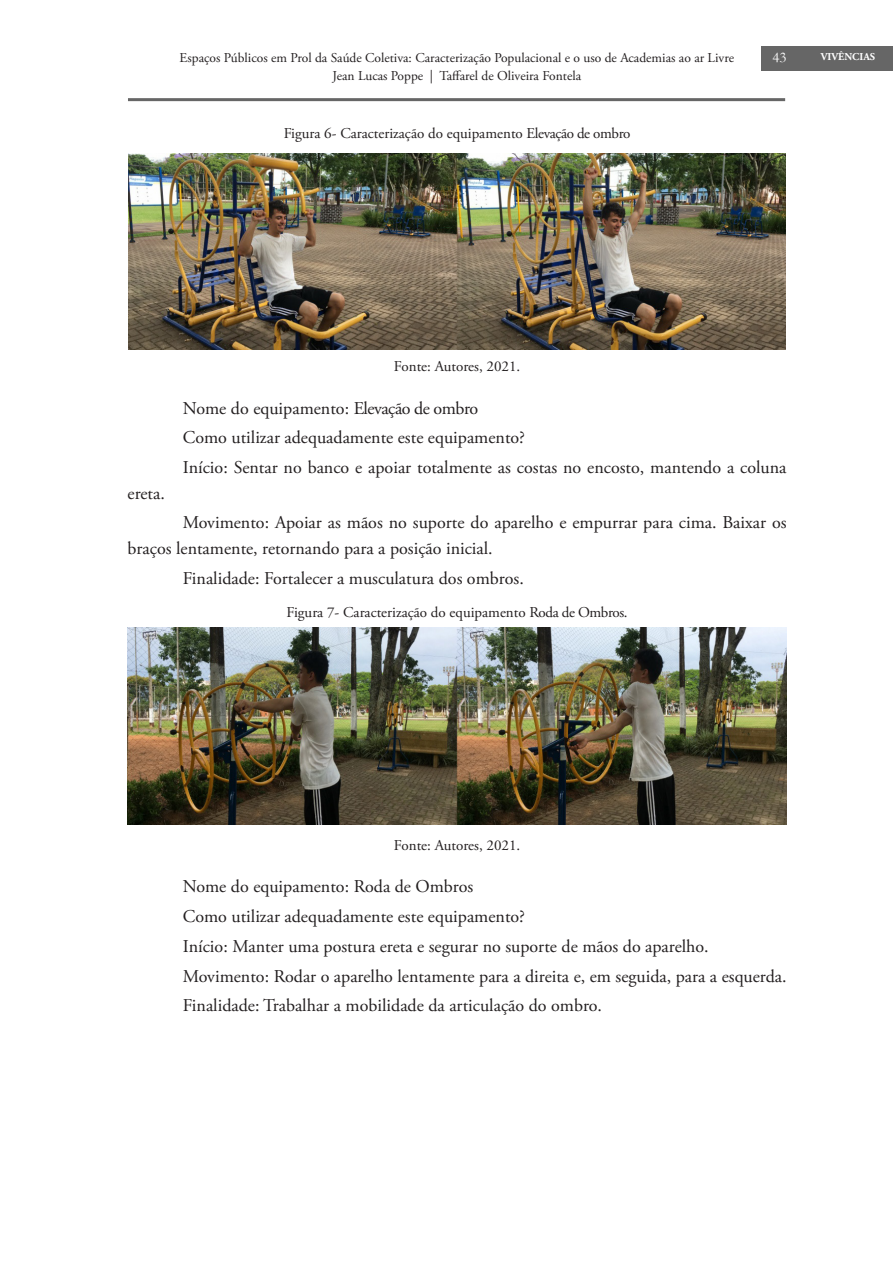
<style>
.page{position:relative;width:893px;height:1263px;background:#fff}
.page>*{position:absolute;margin:0;border:0;box-sizing:border-box;transform-origin:0 0}
.TEXTO_NORMAL{font:18px/25.5px "Adobe Garamond Pro";color:#231f20}
.Tabela{font:15px "Adobe Garamond Pro";color:#231f20}
.t1{font:15px "Garamond";color:#fff}
.t2{font:13.5px "Adobe Garamond Pro";color:#231f20}
.t3{font:700 10.5px "Adobe Garamond Pro";color:#fff}
</style>
<div class="page">
<div style="left:761px;top:46px;width:132px;height:25px;background:#666"></div>
<hr style="left:128px;top:98px;width:657px;height:3px;background:#666">
<img style="left:129px;top:153px;width:657px;height:197px">
<img style="left:128px;top:628px;width:659px;height:197px">
<p class="t2" style="left:180px;top:49px;width:556px">Espaços Públicos em Prol da Saúde Coletiva: Caracterização Populacional e o uso de Academias ao ar Livre</p>
<p class="t1" style="left:773px;top:47px;width:16px">43</p>
<p class="t2" style="left:333px;top:67px;width:250px">Jean Lucas Poppe | Taffarel de Oliveira Fontela</p>
<p class="Tabela" style="left:284px;top:125px;width:348px">Figura 6- Caracterização do equipamento Elevação de ombro</p>
<p class="t3" style="left:821px;top:50px;width:56px">VIVÊNCIAS</p>
<p class="Tabela" style="left:394px;top:357px;width:128px">Fonte: Autores, 2021.</p>
<p class="TEXTO_NORMAL" style="left:183px;top:396px;width:297px">Nome do equipamento: Elevação de ombro</p>
<p class="TEXTO_NORMAL" style="left:183px;top:425px;width:344px">Como utilizar adequadamente este equipamento?</p>
<p class="TEXTO_NORMAL" style="left:183px;top:455px;width:605px">Início: Sentar no banco e apoiar totalmente as costas no encosto, mantendo a coluna</p>
<p class="TEXTO_NORMAL" style="left:128px;top:481px;width:39px">ereta.</p>
<p class="TEXTO_NORMAL" style="left:128px;top:510px;width:661px;text-indent:55px">Movimento: Apoiar as mãos no suporte do aparelho e empurrar para cima. Baixar os braços lentamente, retornando para a posição inicial.</p>
<p class="TEXTO_NORMAL" style="left:183px;top:566px;width:342px">Finalidade: Fortalecer a musculatura dos ombros.</p>
<p class="Tabela" style="left:287px;top:604px;width:343px">Figura 7- Caracterização do equipamento Roda de Ombros.</p>
<p class="Tabela" style="left:394px;top:836px;width:128px">Fonte: Autores, 2021.</p>
<p class="TEXTO_NORMAL" style="left:183px;top:875px;width:292px">Nome do equipamento: Roda de Ombros</p>
<p class="TEXTO_NORMAL" style="left:183px;top:904px;width:344px">Como utilizar adequadamente este equipamento?</p>
<p class="TEXTO_NORMAL" style="left:183px;top:934px;width:527px">Início: Manter uma postura ereta e segurar no suporte de mãos do aparelho.</p>
<p class="TEXTO_NORMAL" style="left:183px;top:964px;width:605px">Movimento: Rodar o aparelho lentamente para a direita e, em seguida, para a esquerda.</p>
<p class="TEXTO_NORMAL" style="left:183px;top:994px;width:421px">Finalidade: Trabalhar a mobilidade da articulação do ombro.</p>
</div>
